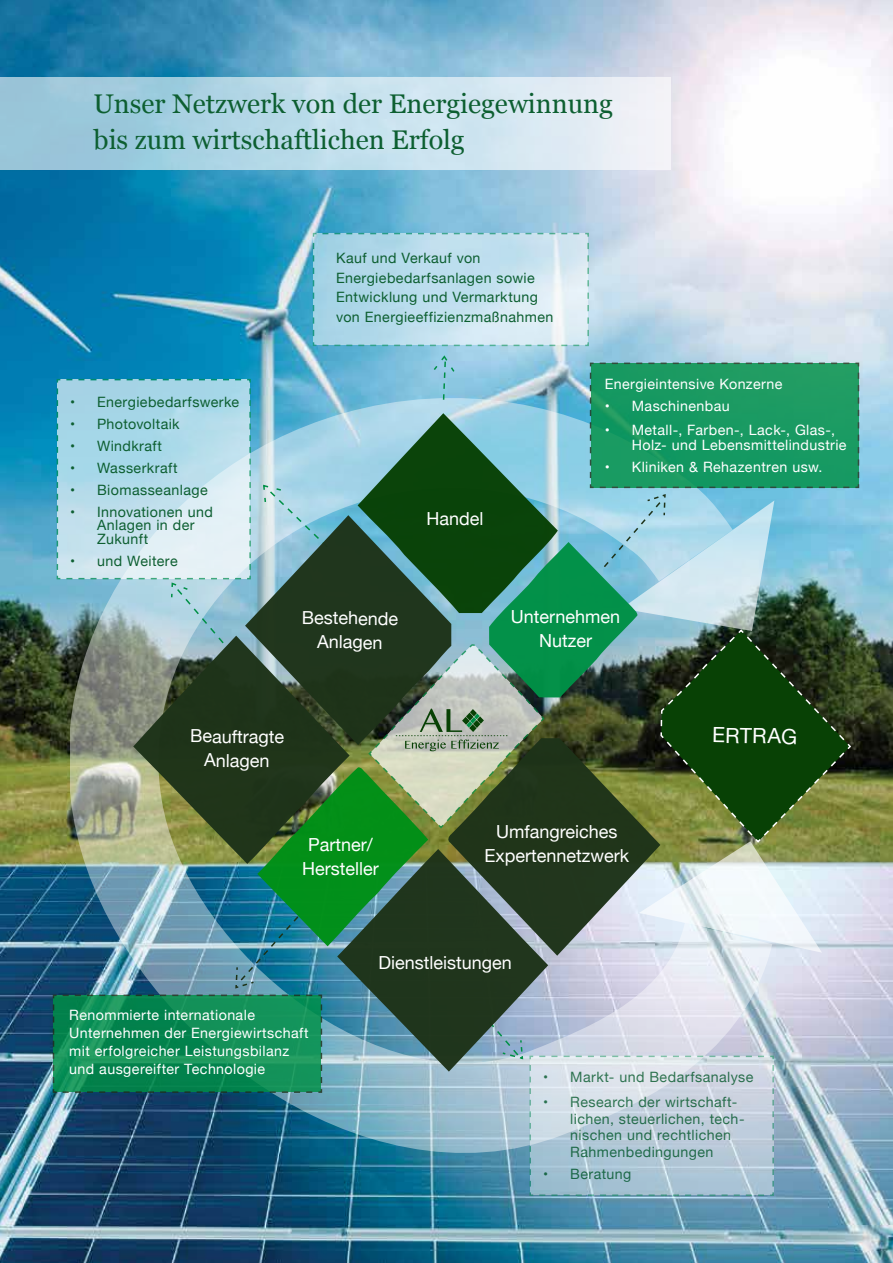
<style>
.page{position:relative;width:893px;height:1263px;background:#fff}
.page>*{position:absolute;margin:0;border:0;box-sizing:border-box;transform-origin:0 0}
.t1{font:27px/36px "Georgia";color:#0d5f31}
.t2{font:21px "Helvetica Neue";color:#fff}
.t3{font:18px/24px "Helvetica Neue";color:#fff;text-align:center}
.t4{font:14.25px/16.5px "Helvetica Neue";letter-spacing:.03em;color:#0d5f31}
.t5{font:14.25px/18px "Helvetica Neue";letter-spacing:.03em;color:#fff}
</style>
<div class="page">
<img style="left:0;top:0;width:893px;height:1263px">
<svg style="left:70px;top:321px;width:767px;height:33px;background:#72b5d2"></svg>
<div style="left:0;top:77px;width:671px;height:92px;background:linear-gradient(to right,#8fc3d8,#f1f5fb)"></div>
<hr style="left:892px;top:57px;width:1px;height:147px;background:#8aac82">
<svg style="left:312px;top:232px;width:278px;height:115px;background:#bddeeb"></svg>
<img style="left:52px;top:354px;width:808px;height:843px">
<h1 class="t1" style="left:94px;top:84px;width:521px">Unser Netzwerk von der Energiegewinnung bis zum wirtschaftlichen Erfolg</h1>
<p class="t4" style="left:70px;top:394px;width:171px">• Energiebedarfswerke</p>
<p class="t4" style="left:70px;top:416px;width:111px">• Photovoltaik</p>
<p class="t4" style="left:70px;top:438px;width:93px">• Windkraft</p>
<p class="t4" style="left:70px;top:460px;width:109px">• Wasserkraft</p>
<p class="t4" style="left:70px;top:482px;width:139px">• Biomasseanlage</p>
<p class="t4" style="left:97px;top:506px;width:117px;line-height:13.5px;text-indent:-27px">• Innovationen und<br>Anlagen in der<br>Zukunft</p>
<p class="t4" style="left:70px;top:553px;width:109px">• und Weitere</p>
<p class="t4" style="left:336px;top:249px;width:219px;line-height:19.5px">Kauf und Verkauf von<br>Energiebedarfsanlagen sowie<br>Entwicklung und Vermarktung von Energieeffizienzmaßnahmen</p>
<p class="t3" style="left:426px;top:508px;width:59px">Handel</p>
<p class="t5" style="left:605px;top:376px;width:179px">Energieintensive Konzerne</p>
<p class="t5" style="left:605px;top:398px;width:126px">• Maschinenbau</p>
<p class="t5" style="left:632px;top:423px;width:216px;line-height:15px;text-indent:-27px">• Metall-, Farben-, Lack-, Glas-,<br>Holz- und Lebensmittelindustrie</p>
<p class="t5" style="left:605px;top:458px;width:219px">• Kliniken &amp; Rehazentren usw.</p>
<p class="t3" style="left:302px;top:607px;width:98px">Bestehende<br>Anlagen</p>
<p class="t3" style="left:511px;top:606px;width:111px">Unternehmen<br>Nutzer</p>
<p class="t3" style="left:190px;top:725px;width:96px">Beauftragte<br>Anlagen</p>
<p class="t3" style="left:302px;top:834px;width:78px">Partner/<br>Hersteller</p>
<p class="t3" style="left:484px;top:820px;width:146px">Umfangreiches<br>Expertennetzwerk</p>
<h2 class="t2" style="left:712px;top:720px;width:27px;rotate:1deg">Ertrag</h2>
<p class="t3" style="left:378px;top:951px;width:135px">Dienstleistungen</p>
<p class="t5" style="left:69px;top:1006px;width:241px">Renommierte internationale Unternehmen der Energiewirtschaft mit erfolgreicher Leistungsbilanz und ausgereifter Technologie</p>
<p class="t4" style="left:543px;top:1069px;width:212px">• Markt- und Bedarfsanalyse</p>
<p class="t4" style="left:570px;top:1094px;width:176px;text-indent:-27px">• Research der wirtschaft&shy;lichen, steuerlichen, tech&shy;nischen und rechtlichen<br>Rahmenbedingungen</p>
<p class="t4" style="left:543px;top:1166px;width:90px">• Beratung</p>
</div>
